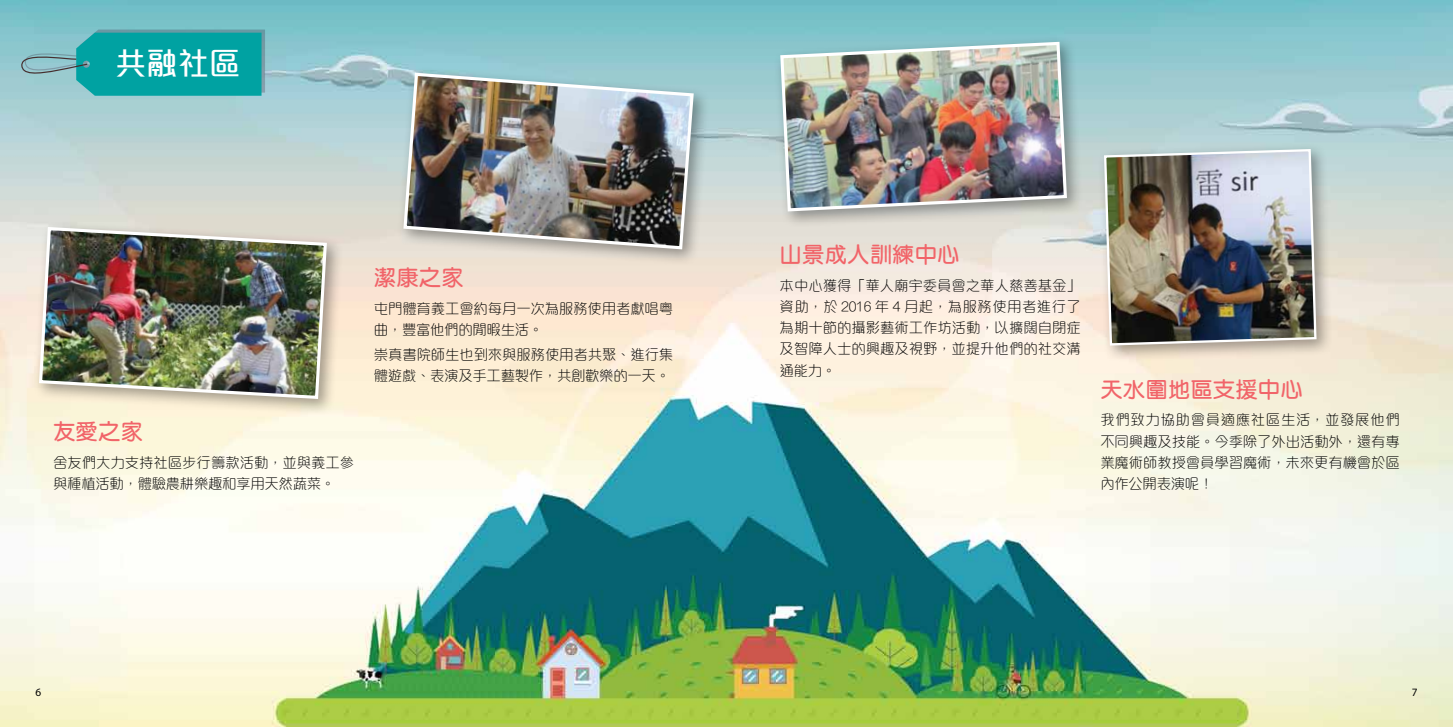
<style>
.page{position:relative;width:1453px;height:727px;background:#fff}
.page>*{position:absolute;margin:0;border:0;box-sizing:border-box;transform-origin:0 0}
.t1{font:500 31.25px "M Elle HK";color:#fff}
.t2{font:600 22.5px "M Yuen HK";color:#f16469}
.t3{font:300 14.38px/21.2px "M Elle HK";letter-spacing:-.01em;color:#000}
.t4{font:11.25px "Myriad Pro";color:#000}
</style>
<div class="page">
<img style="left:0;top:0;width:1453px;height:726px">
<div style="left:32px;top:219px;width:311px;height:195px;background:#000;opacity:.36"></div>
<img style="left:37px;top:225px;width:292px;height:175px">
<div style="left:396px;top:65px;width:313px;height:200px;background:#000;opacity:.36"></div>
<img style="left:402px;top:71px;width:293px;height:180px">
<div style="left:773px;top:34px;width:309px;height:193px;background:#000;opacity:.36"></div>
<img style="left:779px;top:40px;width:289px;height:173px">
<div style="left:1096px;top:142px;width:236px;height:219px;background:#000;opacity:.36"></div>
<img style="left:1103px;top:148px;width:215px;height:198px">
<svg style="left:21px;top:30px;width:244px;height:66px;background:#28a9ab"></svg>
<h1 class="t1" style="left:115px;top:48px;width:126px">共融社區</h1>
<h2 class="t2" style="left:53px;top:420px;width:91px">友愛之家</h2>
<p class="t3" style="left:53px;top:451px;width:303px">舍友們大力支持社區步行籌款活動，並與義工參與種植活動，體驗農耕樂趣和享用天然蔬菜。</p>
<h2 class="t2" style="left:374px;top:266px;width:91px">潔康之家</h2>
<p class="t3" style="left:374px;top:297px;width:301px">屯門體育義工會約每月一次為服務使用者獻唱粵曲，豐富他們的閒暇生活。</p>
<p class="t3" style="left:374px;top:343px;width:301px">崇真書院師生也到來與服務使用者共聚、進行集體遊戲、表演及手工藝製作，共創歡樂的一天。</p>
<h2 class="t2" style="left:780px;top:243px;width:181px">山景成人訓練中心</h2>
<p class="t3" style="left:780px;top:274px;width:303px;text-align:justify">本中心獲得「華人廟宇委員會之華人慈善基金」資助，於 2016 年 4 月起，為服務使用者進行了為期十節的攝影藝術工作坊活動，以擴闊自閉症及智障人士的興趣及視野，並提升他們的社交溝通能力。</p>
<h2 class="t2" style="left:1100px;top:378px;width:204px">天水圍地區支援中心</h2>
<p class="t3" style="left:1100px;top:409px;width:301px;text-align:justify">我們致力協助會員適應社區生活，並發展他們不同興趣及技能。今季除了外出活動外，還有專業魔術師教授會員學習魔術，未來更有機會於區內作公開表演呢！</p>
<p class="t4" style="left:35px;top:684px;width:7px">6</p>
<p class="t4" style="left:1412px;top:684px;width:7px">7</p>
</div>
